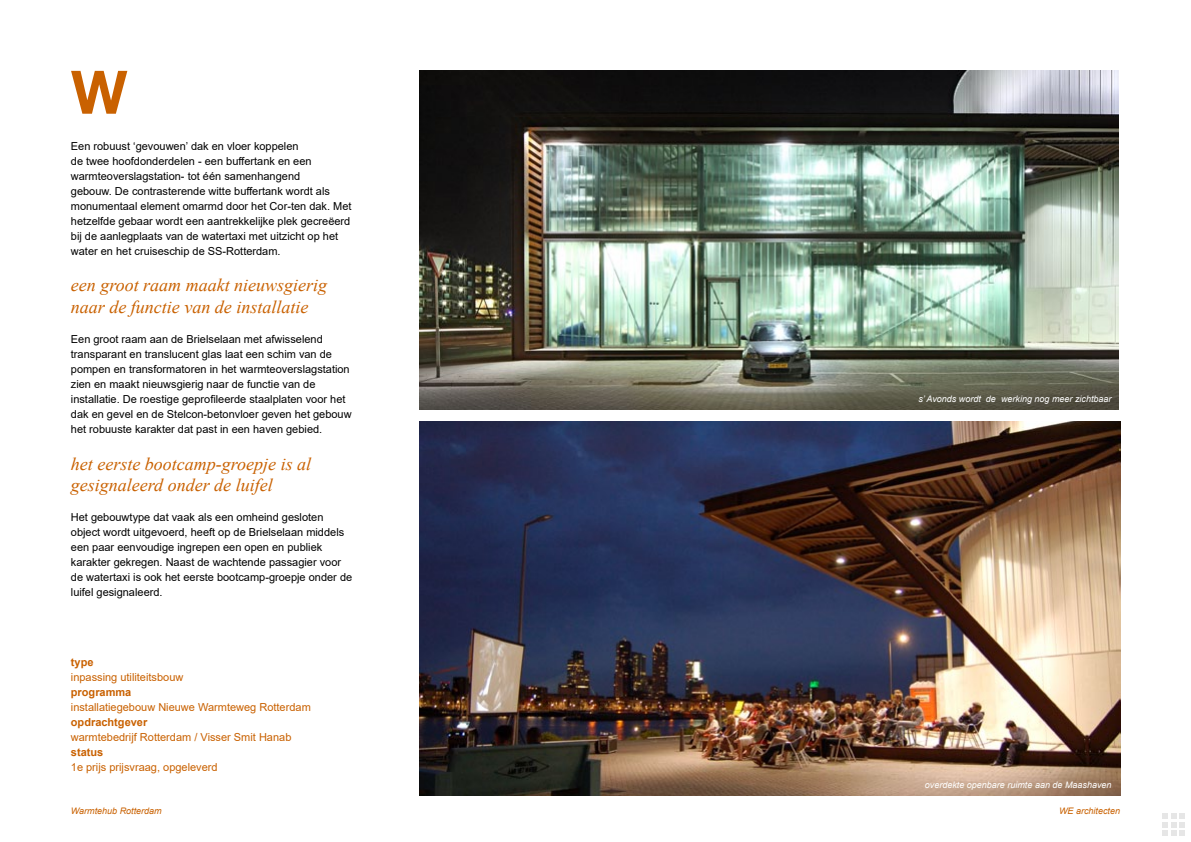
<style>
.page{position:relative;width:1191px;height:842px;background:#fff}
.page>*{position:absolute;margin:0;border:0;box-sizing:border-box;transform-origin:0 0}
.t1{font:700 60px "Helvetica Neue LT";color:#c96100}
.t2{font:italic 18px/21.6px "Times New Roman";color:#c96100}
.t3{font:11px/15px "Arial";color:#000}
.t4{font:11px "Arial";color:#c96100}
.t5{font:700 11px "Arial";color:#c96100}
.t6{font:italic 9px "Arial";color:#fff}
.t7{font:italic 9px "Arial";color:#c96100}
</style>
<div class="page">
<img style="left:420px;top:71px;width:698px;height:338px">
<img style="left:420px;top:421px;width:700px;height:374px">
<svg style="left:1162px;top:814px;width:23px;height:22px"></svg>
<p class="t1" style="left:71px;top:55px;width:58px">W</p>
<p class="t3" style="left:71px;top:138px;width:282px">Een robuust ‘gevouwen’ dak en vloer koppelen<br>de twee hoofdonderdelen - een buffertank en een warmteoverslagstation- tot één samenhangend<br>gebouw. De contrasterende witte buffertank wordt als monumentaal element omarmd door het Cor-ten dak. Met hetzelfde gebaar wordt een aantrekkelijke plek gecreëerd bij de aanlegplaats van de watertaxi met uitzicht op het water en het cruiseschip de SS-Rotterdam.</p>
<p class="t2" style="left:71px;top:274px;width:258px">een groot raam maakt nieuwsgierig naar de functie van de installatie</p>
<p class="t3" style="left:71px;top:332px;width:282px">Een groot raam aan de Brielselaan met afwisselend transparant en translucent glas laat een schim van de pompen en transformatoren in het warmteoverslagstation zien en maakt nieuwsgierig naar de functie van de installatie. De roestige geprofileerde staalplaten voor het dak en gevel en de Stelcon-betonvloer geven het gebouw het robuuste karakter dat past in een haven gebied.</p>
<p class="t2" style="left:71px;top:452px;width:242px">het eerste bootcamp-groepje is al gesignaleerd onder de luifel</p>
<p class="t3" style="left:71px;top:510px;width:283px">Het gebouwtype dat vaak als een omheind gesloten object wordt uitgevoerd, heeft op de Brielselaan middels een paar eenvoudige ingrepen een open en publiek karakter gekregen. Naast de wachtende passagier voor de watertaxi is ook het eerste bootcamp-groepje onder de luifel gesignaleerd.</p>
<p class="t5" style="left:71px;top:654px;width:24px">type</p>
<p class="t4" style="left:71px;top:670px;width:114px">inpassing utiliteitsbouw</p>
<p class="t5" style="left:71px;top:684px;width:62px">programma</p>
<p class="t4" style="left:71px;top:700px;width:241px">installatiegebouw Nieuwe Warmteweg Rotterdam</p>
<p class="t5" style="left:71px;top:714px;width:78px">opdrachtgever</p>
<p class="t4" style="left:71px;top:730px;width:222px">warmtebedrijf Rotterdam / Visser Smit Hanab</p>
<p class="t5" style="left:71px;top:744px;width:34px">status</p>
<p class="t4" style="left:71px;top:760px;width:148px">1e prijs prijsvraag, opgeleverd</p>
<p class="t7" style="left:71px;top:805px;width:92px">Warmtehub Rotterdam</p>
<p class="t6" style="left:918px;top:393px;width:195px">s’ Avonds wordt de werking nog meer zichtbaar</p>
<p class="t6" style="left:925px;top:779px;width:188px">overdekte openbare ruimte aan de Maashaven</p>
<p class="t7" style="left:1059px;top:805px;width:63px">WE architecten</p>
</div>
